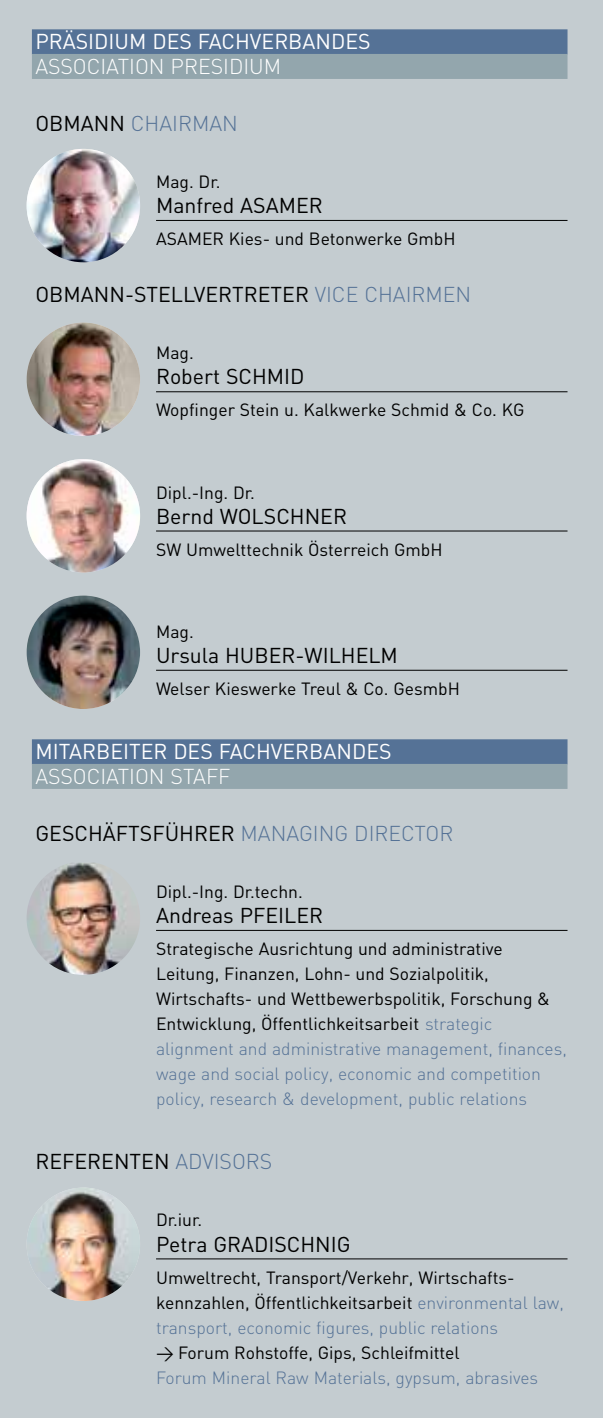
<style>
.page{position:relative;width:603px;height:1418px;background:#fff}
.page>*{position:absolute;margin:0;border:0;box-sizing:border-box;transform-origin:0 0}
.t1{font:21.25px "DIN";color:#000}
.t2{font:21.25px/24.5px "DIN";color:#fff}
.t3{font:300 21.25px "DIN";letter-spacing:.035em;color:#557296}
.t4{font:17.5px/25px "DIN";color:#000}
.s1{font-weight:300}
.s2{font-weight:300;color:#557296}
.s3{font-weight:400;color:#000}
</style>
<div class="page">
<div style="left:0;top:0;width:602px;height:1417px;background:#c4ccd0"></div>
<div style="left:32px;top:29px;width:535px;height:25px;background:#557296"></div>
<div style="left:32px;top:54px;width:535px;height:25px;background:#93a6ad"></div>
<hr style="left:156px;top:220px;width:411px;height:1px;background:#000">
<hr style="left:156px;top:391px;width:411px;height:1px;background:#000">
<hr style="left:156px;top:530px;width:411px;height:1px;background:#000">
<hr style="left:156px;top:670px;width:411px;height:1px;background:#000">
<div style="left:32px;top:739px;width:535px;height:25px;background:#557296"></div>
<div style="left:32px;top:764px;width:535px;height:25px;background:#93a6ad"></div>
<hr style="left:156px;top:930px;width:411px;height:1px;background:#000">
<hr style="left:156px;top:1258px;width:411px;height:1px;background:#000">
<img style="left:27px;top:595px;width:113px;height:114px;border-radius:57px">
<img style="left:27px;top:862px;width:112px;height:112px">
<img style="left:27px;top:1187px;width:113px;height:113px;border-radius:57px">
<img style="left:27px;top:322px;width:113px;height:114px;border-radius:57px">
<img style="left:27px;top:459px;width:113px;height:113px;border-radius:57px">
<img style="left:27px;top:149px;width:113px;height:113px;border-radius:57px">
<p class="t2" style="left:35px;top:29px;width:336px">Präsidium des Fachverbandes<br><span class="s1">Association Presidium</span></p>
<p class="t1" style="left:35px;top:110px;width:30px">OBMANN</p>
<p class="t3" style="left:131px;top:110px;width:108px">C hairman</p>
<p class="t4" style="left:156px;top:169px;width:66px">Mag. Dr.</p>
<p class="t1" style="left:156px;top:192px;width:99px">Manfred ASAMER</p>
<p class="t4" style="left:156px;top:226px;width:13px">ASAMER</p>
<p class="t4" style="left:229px;top:226px;width:224px">Kies- und Betonwerke GmbH</p>
<p class="t1" style="left:35px;top:281px;width:30px">OBMANN</p>
<p class="t1" style="left:125px;top:281px;width:348px">-STELLVERTRETER <span class="s2">Vice C hairmen</span></p>
<p class="t4" style="left:156px;top:340px;width:39px">Mag.</p>
<p class="t1" style="left:156px;top:363px;width:84px">Robert SCHMID</p>
<p class="t4" style="left:156px;top:397px;width:369px">Wopfinger Stein u. Kalkwerke Schmid &amp; Co. KG</p>
<p class="t4" style="left:156px;top:479px;width:100px">Dipl.-I ng. Dr.</p>
<p class="t1" style="left:156px;top:502px;width:123px">Bernd WOLSCHNER</p>
<p class="t4" style="left:156px;top:536px;width:284px">SW U mwelttechnik Österreich GmbH</p>
<p class="t4" style="left:156px;top:618px;width:39px">Mag.</p>
<p class="t1" style="left:156px;top:642px;width:243px">Ursula H uber-Wilhelm</p>
<p class="t4" style="left:156px;top:675px;width:301px">Welser Kieswerke Treul &amp; Co. GesmbH</p>
<p class="t2" style="left:35px;top:738px;width:357px">M itarbeiter des Fachverbandes<br><span class="s1">Association Staff</span></p>
<p class="t1" style="left:35px;top:820px;width:28px">GESCHÄ</p>
<p class="t1" style="left:116px;top:820px;width:78px">FTSFÜHRER</p>
<p class="t3" style="left:240px;top:820px;width:214px">Managing Director</p>
<p class="t4" style="left:156px;top:878px;width:148px">Dipl.-I ng. Dr.techn.</p>
<p class="t1" style="left:156px;top:902px;width:153px">Andreas PFEI LER</p>
<p class="t4" style="left:156px;top:936px;width:412px">Strategische Ausrichtung und administrative Leitung, Finanzen, Lohn- und Sozialpolitik, Wirtschafts- und Wettbewerbspolitik, Forschung &amp; Entwicklung, Öffentlichkeitsarbeit <span class="s2">strategic alignment and administrative management, finances, wage and social policy, economic and competition policy, research &amp; development, public relations</span></p>
<p class="t1" style="left:35px;top:1148px;width:53px">REFEREN</p>
<p class="t3" style="left:129px;top:1148px;width:144px"><span class="s3">TEN</span> Advisors</p>
<p class="t4" style="left:156px;top:1207px;width:48px">Dr.iur.</p>
<p class="t1" style="left:156px;top:1230px;width:84px">Petra GRADISCHNI</p>
<p class="t1" style="left:337px;top:1230px;width:15px">G</p>
<p class="t4" style="left:156px;top:1264px;width:409px">U mweltrecht, Transport/Verkehr, Wirtschafts&shy;kennzahlen, Öffentlichkeitsarbeit <span class="s2">environmental law, transport, economic figures, public relations<br></span>&gt; Forum Rohstoffe, Gips, Schleifmittel<br><span class="s2">Forum M ineral Raw Materials, gypsum, abrasives</span></p>
</div>
